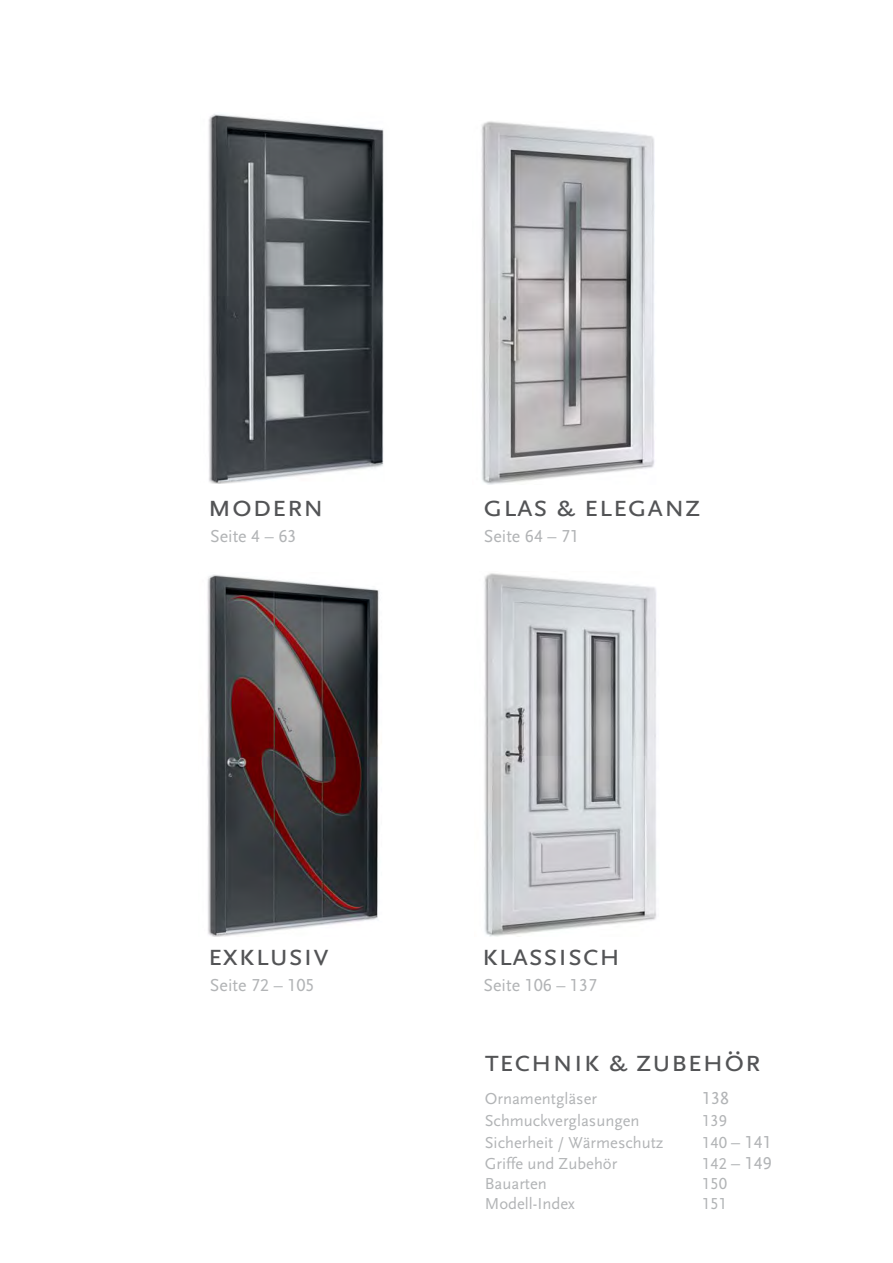
<style>
.page{position:relative;width:893px;height:1263px;background:#fff}
.page>*{position:absolute;margin:0;border:0;box-sizing:border-box;transform-origin:0 0}
.t1{font:31.65px "Scala Sans LF Caps";color:#535456}
.t2{font:18.15px "Scala Sans LF";color:#b2b4b6}
.t3{font:16.65px "Scala Sans LF";color:#b2b4b6}
.s1{font-size:16.65px}
</style>
<div class="page">
<img style="left:208px;top:114px;width:176px;height:369px">
<img style="left:481px;top:121px;width:174px;height:363px">
<img style="left:207px;top:574px;width:172px;height:363px">
<img style="left:484px;top:573px;width:173px;height:363px">
<h1 class="t1" style="left:207px;top:487px;width:118px">modern</h1>
<h1 class="t1" style="left:483px;top:487px;width:219px">glas &amp; eleganz</h1>
<p class="t2" style="left:210px;top:528px;width:88px">Seite 4 – 63</p>
<p class="t2" style="left:484px;top:528px;width:97px">Seite 64 – 71</p>
<h1 class="t1" style="left:207px;top:936px;width:123px">exklusiv</h1>
<h1 class="t1" style="left:481px;top:936px;width:141px">klassisch</h1>
<p class="t2" style="left:210px;top:977px;width:106px">Seite 72 – 105</p>
<p class="t2" style="left:483px;top:977px;width:115px">Seite 106 – 137</p>
<h1 class="t1" style="left:485px;top:1041px;width:277px">technik &amp; zubehör</h1>
<p class="t3" style="left:485px;top:1092px;width:114px">Ornamentgläser</p>
<p class="t2" style="left:702px;top:1091px;width:29px">138</p>
<p class="t3" style="left:485px;top:1114px;width:156px">Schmuckverglasungen</p>
<p class="t3" style="left:702px;top:1114px;width:26px">139</p>
<p class="t3" style="left:485px;top:1135px;width:180px">Sicherheit / Wärmeschutz</p>
<p class="t2" style="left:702px;top:1134px;width:71px"><span class="s1">140</span> – 141</p>
<p class="t3" style="left:485px;top:1157px;width:134px">Griffe und Zubehör</p>
<p class="t2" style="left:702px;top:1156px;width:71px"><span class="s1">142</span> – 149</p>
<p class="t3" style="left:485px;top:1177px;width:64px">Bauarten</p>
<p class="t3" style="left:702px;top:1177px;width:26px">150</p>
<p class="t3" style="left:485px;top:1197px;width:92px">Modell-Index</p>
<p class="t3" style="left:702px;top:1197px;width:26px">151</p>
</div>
